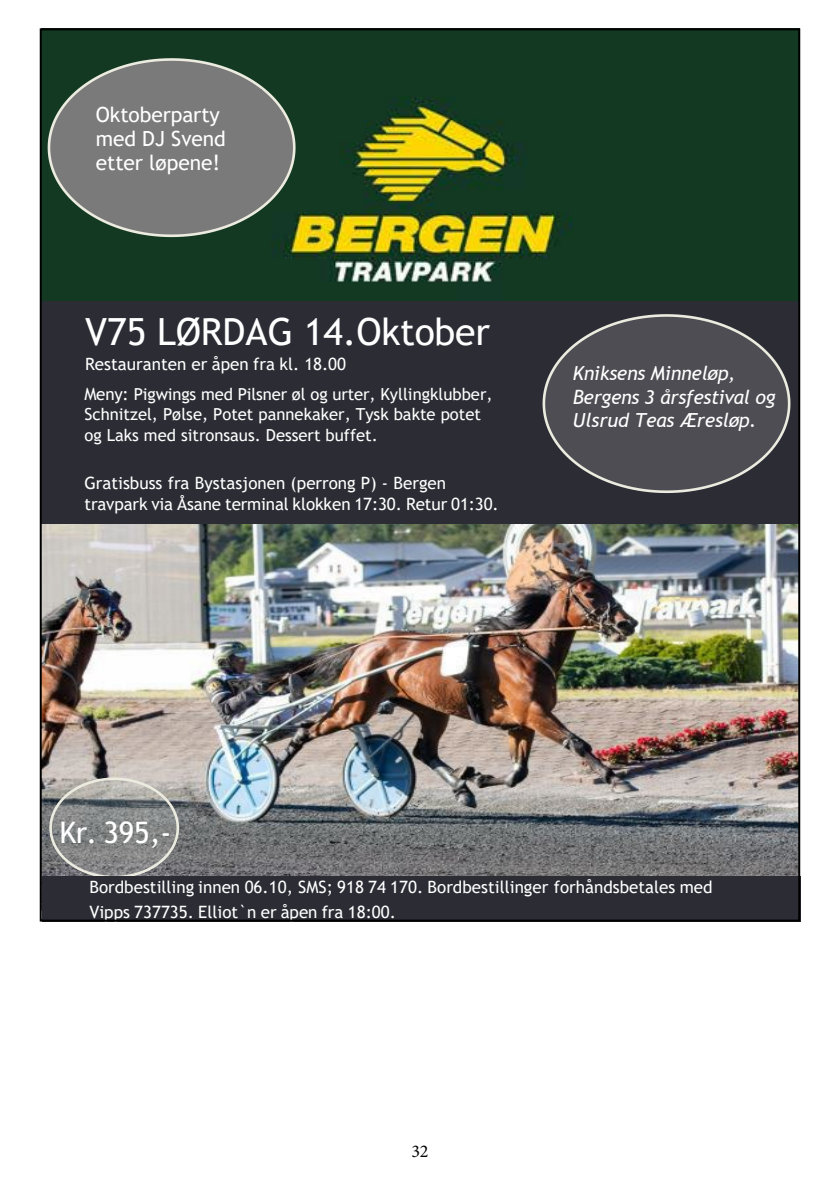
<style>
.page{position:relative;width:840px;height:1191px;background:#fff}
.page>*{position:absolute;margin:0;border:0;box-sizing:border-box;transform-origin:0 0}
.t1{font:37.4px "Trebuchet MS";color:#fff}
.t2{font:29.6px "Trebuchet MS";color:#fff}
.t3{font:21px/24.4px "Trebuchet MS";letter-spacing:-.005em;color:#fff}
.t4{font:italic 19.4px/23.4px "Trebuchet MS";letter-spacing:-.015em;color:#fff}
.t5{font:18px "Minion Pro";color:#000}
.t6{font:17px/25.4px "Trebuchet MS";color:#fff}
.t7{font:16.6px/20.6px "Trebuchet MS";color:#fff}
.s1{font-size:17px}
</style>
<div class="page">
<img style="left:43px;top:31px;width:753px;height:270px">
<img style="left:43px;top:524px;width:753px;height:352px">
<div style="left:40px;top:301px;width:758px;height:223px;background:#2c2c35"></div>
<svg style="left:542px;top:314px;width:249px;height:180px"></svg>
<svg style="left:48px;top:776px;width:132px;height:100px;background:#90908f"></svg>
<svg style="left:46px;top:57px;width:251px;height:181px;background:#57675c"></svg>
<div style="left:82px;top:89px;width:179px;height:114px;background:#7b7a7a"></div>
<div style="left:42px;top:876px;width:757px;height:45px;background:#2c2c35"></div>
<p class="t3" style="left:96px;top:102px;width:132px">Oktoberparty med DJ Svend etter løpene!</p>
<h1 class="t1" style="left:85px;top:308px;width:406px">V75 LØRDAG 14.Oktober</h1>
<p class="t6" style="left:85px;top:351px;width:262px">Restauranten er åpen fra kl. 18.00</p>
<p class="t7" style="left:84px;top:383px;width:409px"><span class="s1">Meny:</span> Pigwings med Pilsner øl og urter, Kyllingklubber,<br>Schnitzel, Pølse, Potet pannekaker, Tysk bakte potet og Laks med sitronsaus. Dessert buffet.</p>
<p class="t6" style="left:84px;top:472px;width:415px;line-height:21px">Gratisbuss fra Bystasjonen (perrong P) - Bergen travpark via Åsane terminal klokken 17:30. Retur 01:30.</p>
<p class="t4" style="left:572px;top:362px;width:204px">Kniksens Minneløp,<br>Bergens 3 årsfestival og<br>Ulsrud Teas Æresløp.</p>
<h2 class="t2" style="left:59px;top:813px;width:113px">Kr. 395,-</h2>
<p class="t6" style="left:89px;top:874px;width:624px">Bordbestilling innen 06.10, SMS; 918 74 170. Bordbestillinger forhåndsbetales med<br>Vipps 737735. Elliot`n er åpen fra 18:00.</p>
<p class="t5" style="left:411px;top:1139px;width:19px">32</p>
</div>
